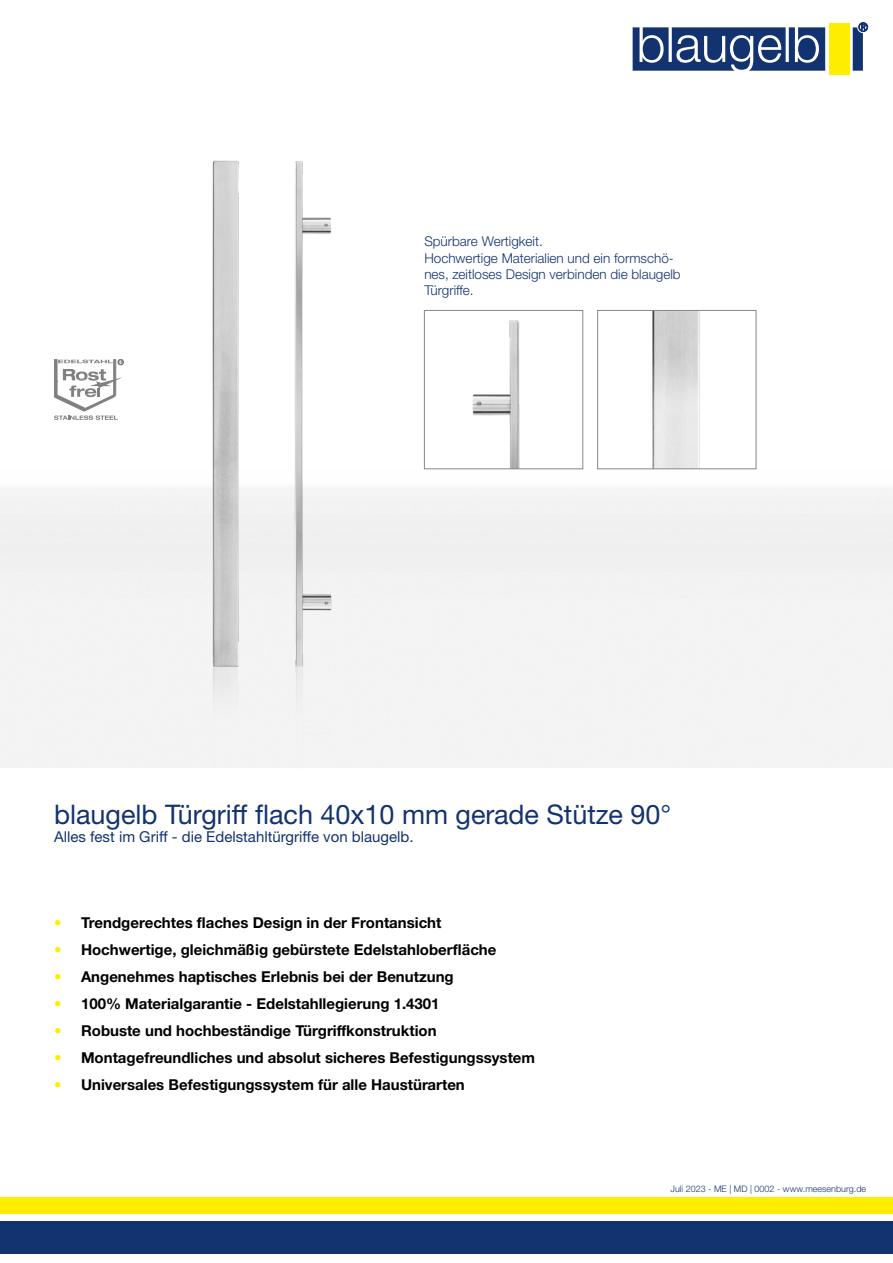
<style>
.page{position:relative;width:893px;height:1263px;background:#fff}
.page>*{position:absolute;margin:0;border:0;box-sizing:border-box;transform-origin:0 0}
.t1{font:27px "Helvetica Neue World 55 Roman";color:#133370}
.t2{font:700 15px "Helvetica Neue World 75";color:#000}
.t3{font:15px "Helvetica Neue World 55 Roman";color:#133370}
.t4{font:13.5px/16.2px "Helvetica Neue World 45 Lt";color:#133370}
.t5{font:9px "Helvetica Neue World 45 Lt";color:#133370}
.s1{color:#ffed00}
</style>
<div class="page">
<div style="left:0;top:1222px;width:893px;height:32px;background:#133370"></div>
<div style="left:0;top:1197px;width:893px;height:17px;background:#ffed00"></div>
<svg style="left:633px;top:22px;width:235px;height:49px"></svg>
<div style="left:829px;top:23px;width:20px;height:51px;background:#ffed00"></div>
<img style="left:119px;top:160px;width:472px;height:608px">
<img style="left:426px;top:312px;width:155px;height:155px">
<div style="left:424px;top:310px;width:159px;height:159px;border:1px solid #878787"></div>
<img style="left:652px;top:312px;width:48px;height:155px">
<div style="left:597px;top:310px;width:159px;height:159px;border:1px solid #878787"></div>
<svg style="left:54px;top:359px;width:69px;height:61px"></svg>
<p class="t4" style="left:424px;top:234px;width:258px">Spürbare Wertigkeit.<br>Hochwertige Materialien und ein formschö&shy;nes, zeitloses Design verbinden die blaugelb<br>Türgriffe.</p>
<h1 class="t1" style="left:54px;top:798px;width:619px">blaugelb Türgriff flach 40x10 mm gerade Stütze 90°</h1>
<p class="t3" style="left:54px;top:828px;width:361px">Alles fest im Griff - die Edelstahltürgriffe von blaugelb.</p>
<p class="t2" style="left:54px;top:914px;width:389px"><span class="s1">•</span> Trendgerechtes flaches Design in der Frontansicht</p>
<p class="t2" style="left:54px;top:941px;width:444px"><span class="s1">•</span> Hochwertige, gleichmäßig gebürstete Edelstahloberfläche</p>
<p class="t2" style="left:54px;top:968px;width:401px"><span class="s1">•</span> Angenehmes haptisches Erlebnis bei der Benutzung</p>
<p class="t2" style="left:54px;top:995px;width:387px"><span class="s1">•</span> 100% Materialgarantie - Edelstahllegierung 1.4301</p>
<p class="t2" style="left:54px;top:1022px;width:384px"><span class="s1">•</span> Robuste und hochbeständige Türgriffkonstruktion</p>
<p class="t2" style="left:54px;top:1049px;width:483px"><span class="s1">•</span> Montagefreundliches und absolut sicheres Befestigungssystem</p>
<p class="t2" style="left:54px;top:1076px;width:412px"><span class="s1">•</span> Universales Befestigungssystem für alle Haustürarten</p>
<p class="t5" style="left:670px;top:1183px;width:197px">Juli 2023 - ME | MD | 0002 - www.meesenburg.de</p>
</div>
